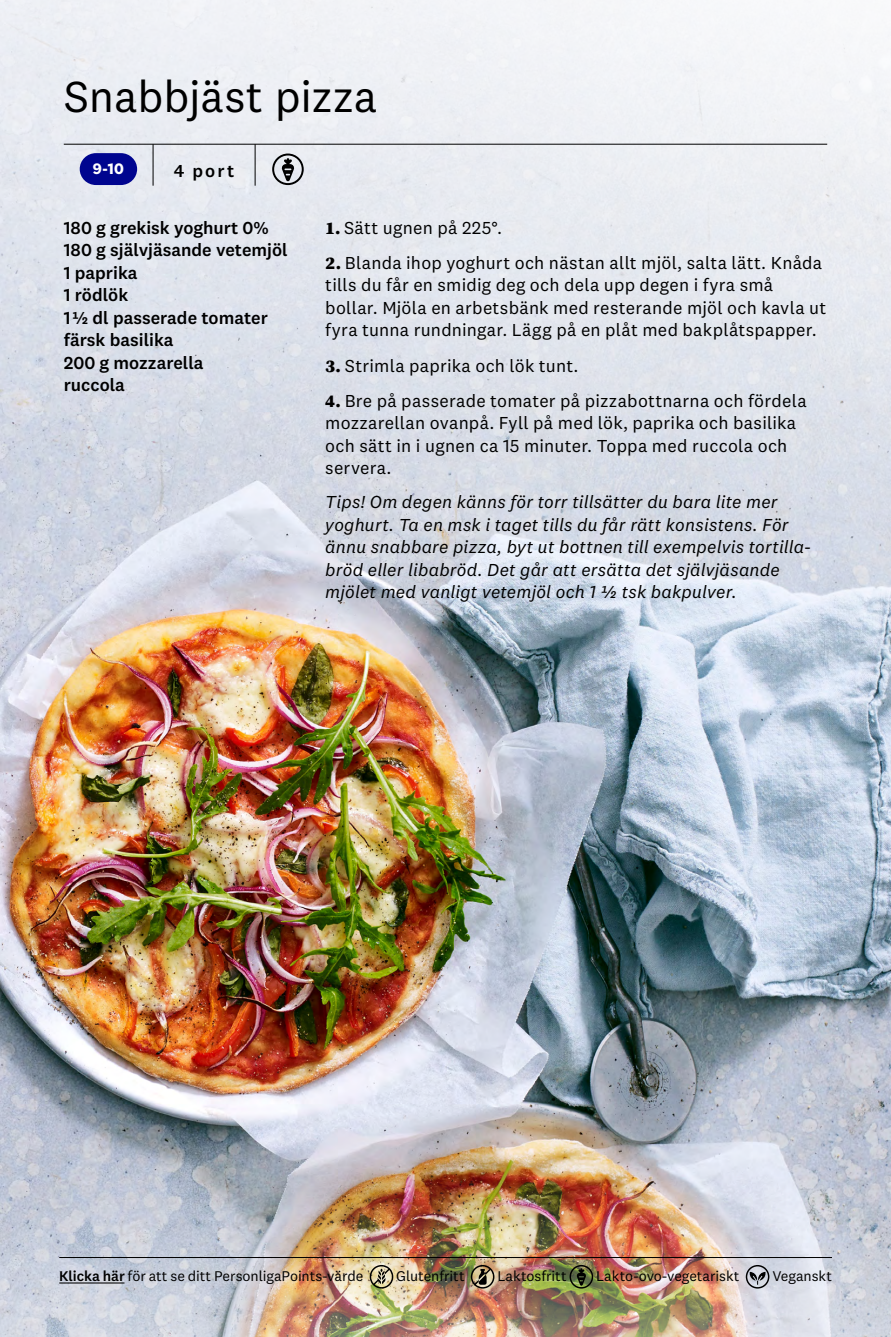
<style>
.page{position:relative;width:891px;height:1337px;background:#fff}
.page>*{position:absolute;margin:0;border:0;box-sizing:border-box;transform-origin:0 0}
.t1{font:45px "National 2";letter-spacing:-.005em;color:#000}
.t2{font:18px/22.5px "National 2";letter-spacing:.015em;color:#000}
.t3{font:italic 18px/22.5px "National 2";letter-spacing:.01em;color:#000}
.t4{font:500 18px/22.5px "National 2";color:#000}
.t5{font:700 15.75px "National 2";color:#fff}
.t6{font:14.62px "National 2";letter-spacing:-.005em;color:#000}
.s1{font-family:"Source Serif Pro";font-weight:900}
.s2{font-weight:500}
</style>
<div class="page">
<img style="left:0;top:964px;width:891px;height:72px">
<img style="left:0;top:1036px;width:891px;height:300px">
<img style="left:0;top:0;width:891px;height:964px">
<hr style="left:59px;top:1257px;width:773px;height:1px;background:#000">
<hr style="left:59px;top:1282px;width:65px;height:1px;background:#000">
<svg style="left:370px;top:1264px;width:23px;height:24px"></svg>
<svg style="left:471px;top:1264px;width:23px;height:24px"></svg>
<svg style="left:570px;top:1264px;width:23px;height:24px"></svg>
<svg style="left:746px;top:1264px;width:23px;height:24px"></svg>
<hr style="left:64px;top:144px;width:763px;height:1px;background:#000">
<hr style="left:153px;top:144px;width:1px;height:42px;background:#000">
<hr style="left:255px;top:144px;width:1px;height:42px;background:#000">
<div style="left:80px;top:153px;width:57px;height:32px;background:#00058f;border-radius:16px"></div>
<svg style="left:272px;top:153px;width:32px;height:32px"></svg>
<h1 class="t1" style="left:64px;top:70px;width:315px">Snabbjäst pizza</h1>
<p class="t5" style="left:93px;top:159px;width:32px">9-10</p>
<p class="t4" style="left:174px;top:159px;width:62px">4 port</p>
<p class="t4" style="left:64px;top:216px;width:225px">180 g grekisk yoghurt 0%<br>180 g självjäsande vetemjöl<br>1 paprika<br>1 rödlök<br>1 ½ dl passerade tomater färsk basilika<br>200 g mozzarella<br>ruccola</p>
<p class="t2" style="left:325px;top:216px;width:178px"><span class="s1">1.</span> Sätt ugnen på 225°.</p>
<p class="t2" style="left:325px;top:251px;width:503px"><span class="s1">2.</span> Blanda ihop yoghurt och nästan allt mjöl, salta lätt. Knåda tills du får en smidig deg och dela upp degen i fyra små bollar. Mjöla en arbetsbänk med resterande mjöl och kavla ut fyra tunna rundningar. Lägg på en plåt med bakplåtspapper.</p>
<p class="t2" style="left:325px;top:354px;width:255px"><span class="s1">3.</span> Strimla paprika och lök tunt.</p>
<p class="t2" style="left:325px;top:389px;width:483px"><span class="s1">4.</span> Bre på passerade tomater på pizzabottnarna och fördela mozzarellan ovanpå. Fyll på med lök, paprika och basilika och sätt in i ugnen ca 15 minuter. Toppa med ruccola och servera.</p>
<p class="t3" style="left:325px;top:490px;width:487px">Tips! Om degen känns för torr tillsätter du bara lite mer yoghurt. Ta en msk i taget tills du får rätt konsistens. För ännu snabbare pizza, byt ut bottnen till exempelvis tortilla&shy;bröd eller libabröd. Det går att ersätta det självjäsande mjölet med vanligt vetemjöl och 1 ½ tsk bakpulver.</p>
<p class="t6" style="left:59px;top:1267px;width:306px"><span class="s2">Klicka här</span> för att se ditt PersonligaPoints-värde</p>
<p class="t6" style="left:396px;top:1267px;width:70px">Glutenfritt</p>
<p class="t6" style="left:497px;top:1267px;width:71px">Laktosfritt</p>
<p class="t6" style="left:596px;top:1267px;width:145px">Lakto-ovo-vegetariskt</p>
<p class="t6" style="left:772px;top:1267px;width:61px">Veganskt</p>
</div>
